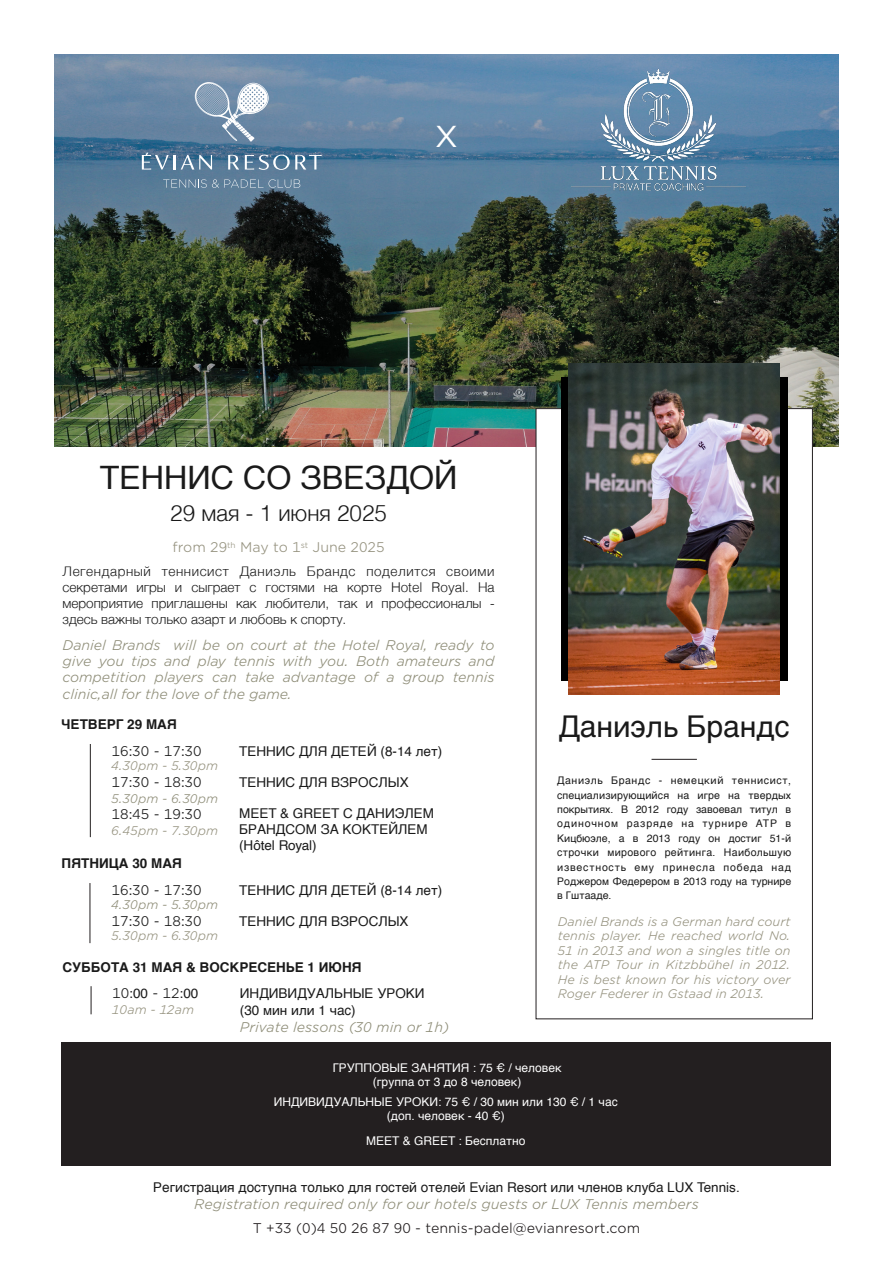
<style>
.page{position:relative;width:893px;height:1263px;background:#fff}
.page>*{position:absolute;margin:0;border:0;box-sizing:border-box;transform-origin:0 0}
.t1{font:39.75px "Gotham Office";color:#fff}
.t2{font:32.25px "Helvetica";color:#1a1a1a}
.t3{font:30px "Helvetica";color:#1a1a1a}
.t4{font:300 22.5px "Helvetica";color:#1a1a1a}
.t5{font:italic 13.5px/16.2px "Gotham Office";letter-spacing:-.01em;color:#8f8e79;text-align:justify}
.t6{font:13.5px/16.4px "Helvetica";color:#1a1a1a}
.t7{font:300 13.5px/16.2px "Helvetica";color:#1a1a1a;text-align:justify}
.t8{font:700 13.5px/26.5px "Helvetica";color:#1a1a1a}
.t9{font:13.5px "Gotham Office";color:#1a1a1a}
.t10{font:13.5px "Gotham Office";color:#231f20}
.t11{font:13.5px "Gotham Office";color:#979481}
.t12{font:italic 12px/14.4px "Gotham Office";color:#979481;text-align:justify}
.t13{font:12px/14.4px "Helvetica";color:#fff;text-align:center}
.t14{font:italic 12px "Gotham Office";color:#8f8e79}
.t15{font:10.5px/14.4px "Helvetica";color:#1a1a1a;text-align:justify}
.s1{font-family:"Helvetica"}
.s2{font-family:"Gotham Office";font-weight:400}
.s3{font-weight:400}
</style>
<div class="page">
<img style="left:54px;top:54px;width:785px;height:392px">
<svg style="left:195px;top:82px;width:74px;height:60px"></svg>
<svg style="left:163px;top:179px;width:100px;height:9px"></svg>
<svg style="left:269px;top:179px;width:31px;height:9px"></svg>
<svg style="left:142px;top:153px;width:70px;height:17px"></svg>
<svg style="left:228px;top:155px;width:11px;height:15px"></svg>
<svg style="left:245px;top:155px;width:77px;height:15px"></svg>
<img style="left:571px;top:54px;width:174px;height:147px">
<hr style="left:90px;top:744px;width:1px;height:93px;background:#231f20">
<hr style="left:90px;top:883px;width:1px;height:60px;background:#231f20">
<svg style="left:91px;top:986px;width:1px;height:28px"></svg>
<div style="left:62px;top:1042px;width:769px;height:124px;background:#231f20"></div>
<div style="left:536px;top:409px;width:276px;height:610px;background:#fff"></div>
<div style="left:561px;top:377px;width:226px;height:304px;background:#000"></div>
<hr style="left:651px;top:759px;width:46px;height:1px;background:#231f20">
<img style="left:569px;top:363px;width:211px;height:331px">
<p class="t1" style="left:434px;top:106px;width:26px">x</p>
<h2 class="t2" style="left:100px;top:464px;width:359px">ТЕННИС СО ЗВЕЗДОЙ</h2>
<h3 class="t4" style="left:170px;top:503px;width:218px">29 мая - 1 июня 2025</h3>
<p class="t11" style="left:172px;top:539px;width:214px">from 29<sup>th</sup> May to 1<sup>st</sup> June 2025</p>
<p class="t7" style="left:63px;top:564px;width:434px">Легендарный теннисист Даниэль Брандс поделится своими секретами игры и сыграет с гостями на корте Hotel Royal. На мероприятие приглашены как любители, так и профессионалы - здесь важны только азарт и любовь к спорту.</p>
<p class="t5" style="left:63px;top:637px;width:434px">Daniel Brands will be on court at the Hotel Royal, ready to give you tips and play tennis with you. Both amateurs and competition players can take advantage of a group tennis clinic,all for the love of the game.</p>
<p class="t8" style="left:62px;top:712px;width:117px">ЧЕТВЕРГ 29 МАЯ</p>
<p class="t9" style="left:112px;top:742px;width:92px">16<span class="s1">:</span>30 - 17<span class="s1">:</span>30</p>
<p class="t9" style="left:112px;top:773px;width:92px">17<span class="s1">:</span>30 - 18<span class="s1">:</span>30</p>
<p class="t14" style="left:112px;top:790px;width:108px">5.30pm - 6.30pm</p>
<p class="t9" style="left:112px;top:805px;width:92px">18<span class="s1">:</span>45 - 19<span class="s1">:</span>30</p>
<p class="t8" style="left:62px;top:851px;width:122px">ПЯТНИЦА 30 МАЯ</p>
<p class="t9" style="left:112px;top:881px;width:92px">16<span class="s1">:</span>30 - 17<span class="s1">:</span>30</p>
<p class="t14" style="left:112px;top:897px;width:108px">4.30pm - 5.30pm</p>
<p class="t9" style="left:112px;top:912px;width:92px">17<span class="s1">:</span>30 - 18<span class="s1">:</span>30</p>
<p class="t6" style="left:239px;top:744px;width:205px">ТЕННИС ДЛЯ ДЕТЕЙ (8-14 лет)</p>
<p class="t6" style="left:239px;top:776px;width:171px">ТЕННИС ДЛЯ ВЗРОСЛЫХ</p>
<p class="t6" style="left:239px;top:806px;width:196px">MEET &amp; GREET С ДАНИЭЛЕМ<br>БРАНДСОМ ЗА КОКТЕЙЛЕМ (Hôtel Royal)</p>
<p class="t12" style="left:112px;top:758px;width:108px">4.30pm - 5.30pm</p>
<p class="t12" style="left:112px;top:823px;width:108px">6.45pm - 7.30pm</p>
<p class="t6" style="left:239px;top:883px;width:205px">ТЕННИС ДЛЯ ДЕТЕЙ (8-14 лет)</p>
<p class="t6" style="left:239px;top:914px;width:171px">ТЕННИС ДЛЯ ВЗРОСЛЫХ</p>
<p class="t8" style="left:112px;top:955px;width:251px;text-indent:-50px">СУББОТА 31 МАЯ &amp; ВОСКРЕСЕНЬЕ 1 ИЮНЯ<br><span class="s2">10</span><span class="s3">:00</span> <span class="s2">- 12</span><span class="s3">:00</span></p>
<p class="t12" style="left:112px;top:928px;width:108px">5.30pm - 6.30pm</p>
<p class="t6" style="left:240px;top:986px;width:186px;line-height:17.2px">ИНДИВИДУАЛЬНЫЕ УРОКИ (30 мин или 1 час)</p>
<p class="t5" style="left:240px;top:1018px;width:211px">Private lessons (30 min or 1h)</p>
<p class="t12" style="left:112px;top:1002px;width:83px">10am - 12am</p>
<h3 class="t3" style="left:559px;top:714px;width:232px">Даниэль Брандс</h3>
<p class="t15" style="left:557px;top:774px;width:236px">Даниэль Брандс - немецкий теннисист, специализирующийся на игре на твердых покрытиях. В 2012 году завоевал титул в одиночном разряде на турнире ATP в Кицбюэле, а в 2013 году он достиг 51-й строчки мирового рейтинга. Наибольшую известность ему принесла победа над Роджером Федерером в 2013 году на турнире в Гштааде.</p>
<p class="t12" style="left:558px;top:914px;width:234px">Daniel Brands is a German hard court tennis player. He reached world No.<br>51 in 2013 and won a singles title on the ATP Tour in Kitzbbühel in 2012.<br>He is best known for his victory over Roger Federer in Gstaad in 2013.</p>
<p class="t13" style="left:333px;top:1061px;width:230px">ГРУППОВЫЕ ЗАНЯТИЯ : 75 € / человек (группа от 3 до 8 человек)</p>
<p class="t13" style="left:274px;top:1096px;width:345px;line-height:13.6px">ИНДИВИДУАЛЬНЫЕ УРОКИ: 75 € / 30 мин или 130 € / 1 час (доп. человек - 40 €)</p>
<p class="t13" style="left:366px;top:1135px;width:161px">MEET &amp; GREET : Бесплатно</p>
<p class="t6" style="left:153px;top:1180px;width:588px">Регистрация доступна только для гостей отелей Evian Resort или членов клуба LUX Tennis.</p>
<p class="t5" style="left:194px;top:1195px;width:506px">Registration required only for our hotels guests or LUX Tennis members</p>
<p class="t10" style="left:253px;top:1219px;width:389px">T +33 (0)4 50 26 87 90 - tennis-padel@evianresort.com</p>
</div>
